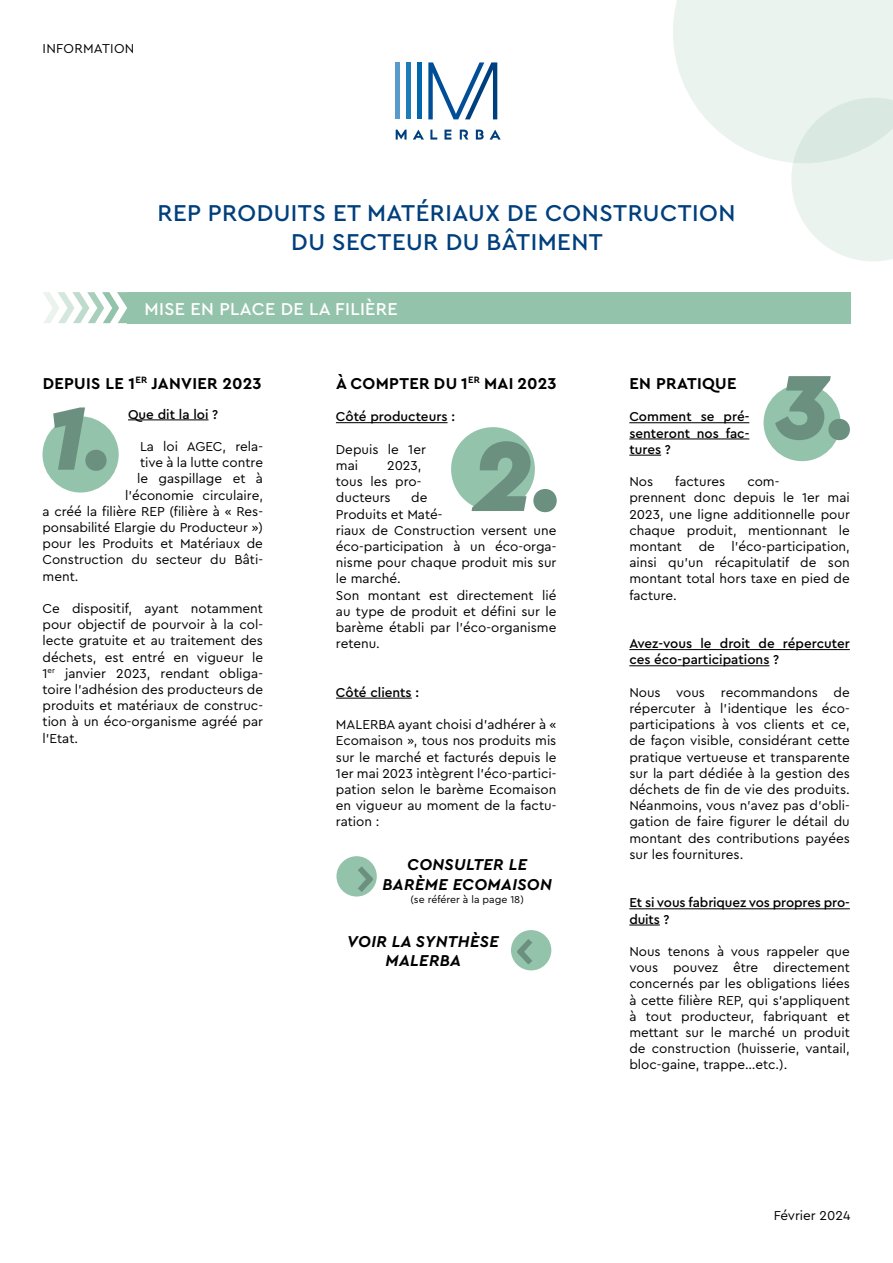
<style>
.page{position:relative;width:893px;height:1263px;background:#fff}
.page>*{position:absolute;margin:0;border:0;box-sizing:border-box;transform-origin:0 0}
.t1{font:500 60px "Cera PRO";color:#6c9080}
.t2{font:500 24px/28.8px "Cera PRO";letter-spacing:.02em;color:#003f7d;text-align:center}
.t3{font:500 18px "Cera PRO";letter-spacing:.02em;color:#fff}
.t4{font:700 16.5px "Cera PRO";letter-spacing:.02em;color:#000}
.t5{font:italic 700 16.5px/19.8px "Cera PRO";letter-spacing:.02em;color:#000;text-align:center}
.t6{font:13.5px/16.2px "Cera PRO";color:#000;text-align:justify}
.t7{font:500 13.5px/16.2px "Cera PRO";color:#000}
.t8{font:13.5px "Cera PRO";letter-spacing:.02em;color:#000}
.t9{font:10.5px "Cera PRO";color:#000}
</style>
<div class="page">
<div style="left:43px;top:416px;width:76px;height:76px;background:#94c3ac;border-radius:50%"></div>
<svg style="left:53px;top:407px;width:54px;height:64px"></svg>
<div style="left:451px;top:427px;width:84px;height:84px;background:#94c3ac;border-radius:50%"></div>
<svg style="left:472px;top:441px;width:85px;height:71px"></svg>
<svg style="left:43px;top:292px;width:84px;height:31px"></svg>
<div style="left:127px;top:292px;width:723px;height:31px;background:#94c3ac"></div>
<hr style="left:128px;top:419px;width:81px;height:1px;background:#000">
<hr style="left:336px;top:422px;width:112px;height:1px;background:#000">
<hr style="left:336px;top:698px;width:76px;height:1px;background:#000">
<hr style="left:629px;top:422px;width:120px;height:1px;background:#000">
<hr style="left:629px;top:438px;width:120px;height:1px;background:#000">
<hr style="left:629px;top:455px;width:32px;height:1px;background:#000">
<hr style="left:629px;top:649px;width:221px;height:1px;background:#000">
<hr style="left:629px;top:665px;width:140px;height:1px;background:#000">
<hr style="left:629px;top:908px;width:221px;height:1px;background:#000">
<hr style="left:629px;top:924px;width:31px;height:1px;background:#000">
<div style="left:336px;top:856px;width:41px;height:40px;background:#94c3ac;border-radius:50%"></div>
<div style="left:511px;top:930px;width:40px;height:40px;background:#94c3ac;border-radius:50%"></div>
<div style="left:764px;top:384px;width:77px;height:77px;background:#94c3ac;border-radius:50%"></div>
<svg style="left:775px;top:376px;width:75px;height:64px"></svg>
<hr style="left:396px;top:62px;width:4px;height:57px;background:#579bcc">
<hr style="left:407px;top:62px;width:4px;height:57px;background:#1d7dba">
<div style="left:417px;top:62px;width:5px;height:57px;background:#0066ad"></div>
<svg style="left:428px;top:62px;width:69px;height:57px"></svg>
<svg style="left:460px;top:130px;width:8px;height:10px"></svg>
<svg style="left:413px;top:130px;width:11px;height:10px"></svg>
<svg style="left:490px;top:130px;width:11px;height:10px"></svg>
<svg style="left:396px;top:130px;width:11px;height:10px"></svg>
<svg style="left:430px;top:130px;width:7px;height:10px"></svg>
<svg style="left:444px;top:130px;width:7px;height:10px"></svg>
<svg style="left:476px;top:130px;width:8px;height:10px"></svg>
<svg style="left:673px;top:0;width:220px;height:261px"></svg>
<p class="t8" style="left:43px;top:43px;width:93px">INFORMATION</p>
<h2 class="t2" style="left:157px;top:199px;width:579px">REP PRODUITS ET MATÉRIAUX DE CONSTRUCTION<br>DU SECTEUR DU BÂTIMENT</h2>
<h3 class="t3" style="left:145px;top:299px;width:255px">MISE EN PLACE DE LA FILIÈRE</h3>
<p class="t4" style="left:43px;top:374px;width:220px">DEPUIS LE 1<sup>ER</sup> JANVIER 2023</p>
<p class="t7" style="left:128px;top:406px;width:92px">Que dit la loi ?</p>
<p class="t6" style="left:140px;top:439px;width:125px">La loi AGEC, rela-</p>
<p class="t6" style="left:140px;top:455px;width:124px">tive à la lutte contre</p>
<p class="t6" style="left:137px;top:471px;width:127px">le gaspillage et à</p>
<p class="t6" style="left:125px;top:487px;width:139px">l’économie circulaire,</p>
<p class="t6" style="left:43px;top:504px;width:222px">a créé la filière REP (filière à « Res-</p>
<p class="t6" style="left:43px;top:520px;width:222px">ponsabilité Elargie du Producteur »)</p>
<p class="t6" style="left:43px;top:536px;width:222px">pour les Produits et Matériaux de</p>
<p class="t6" style="left:43px;top:552px;width:222px">Construction du secteur du Bâti-</p>
<p class="t6" style="left:43px;top:568px;width:37px">ment.</p>
<p class="t6" style="left:43px;top:601px;width:222px">Ce dispositif, ayant notamment pour objectif de pourvoir à la col&shy;lecte gratuite et au traitement des déchets, est entré en vigueur le 1<sup>er</sup> janvier 2023, rendant obliga&shy;toire l’adhésion des producteurs de produits et matériaux de construc&shy;tion à un éco-organisme agréé par l’Etat.</p>
<p class="t4" style="left:336px;top:374px;width:222px">À COMPTER DU 1<sup>ER</sup> MAI 2023</p>
<p class="t7" style="left:336px;top:408px;width:121px">Côté producteurs :</p>
<p class="t6" style="left:336px;top:442px;width:91px">Depuis le 1er mai</p>
<p class="t6" style="left:336px;top:458px;width:87px;text-indent:51px">2023, tous les pro&shy;ducteurs</p>
<p class="t6" style="left:336px;top:490px;width:222px;text-align:left;text-indent:75px">de<br>Produits et Maté-<br>riaux de Construction versent une éco-participation à un éco-orga&shy;nisme pour chaque produit mis sur le marché.<br>Son montant est directement lié au type de produit et défini sur le barème établi par l’éco-organisme retenu.</p>
<p class="t7" style="left:336px;top:684px;width:85px">Côté clients :</p>
<p class="t6" style="left:336px;top:717px;width:222px">MALERBA ayant choisi d’adhérer à « Ecomaison », tous nos produits mis sur le marché et facturés depuis le 1er mai 2023 intègrent l’éco-partici&shy;pation selon le barème Ecomaison en vigueur au moment de la factu&shy;ration :</p>
<p class="t5" style="left:383px;top:854px;width:171px">CONSULTER LE<br>BARÈME ECOMAISON</p>
<p class="t9" style="left:411px;top:894px;width:115px">(se référer à la page 18)</p>
<p class="t5" style="left:347px;top:931px;width:153px">VOIR LA SYNTHÈSE<br>MALERBA</p>
<h1 class="t1" style="left:356px;top:843px;width:21px">›</h1>
<h1 class="t1" style="left:534px;top:988px;width:21px;rotate:-180deg">›</h1>
<p class="t4" style="left:629px;top:374px;width:109px">EN PRATIQUE</p>
<p class="t7" style="left:629px;top:409px;width:122px;text-align:justify">Comment se pré&shy;senteront nos fac&shy;tures ?</p>
<p class="t6" style="left:629px;top:474px;width:25px">Nos</p>
<p class="t6" style="left:675px;top:474px;width:51px">factures</p>
<p class="t6" style="left:629px;top:474px;width:222px;text-align:left;text-indent:118px">com-<br>prennent donc depuis le 1er mai<br>2023, une ligne additionnelle pour chaque produit, mentionnant le montant de l’éco-participation, ainsi qu’un récapitulatif de son montant total hors taxe en pied de facture.</p>
<p class="t7" style="left:629px;top:635px;width:222px">Avez-vous le droit de répercuter ces éco-participations ?</p>
<p class="t6" style="left:629px;top:685px;width:222px">Nous vous recommandons de répercuter à l’identique les éco&shy;participations à vos clients et ce, de façon visible, considérant cette pratique vertueuse et transparente sur la part dédiée à la gestion des déchets de fin de vie des produits.<br>Néanmoins, vous n’avez pas d’obli&shy;gation de faire figurer le détail du montant des contributions payées sur les fournitures.</p>
<p class="t7" style="left:629px;top:895px;width:222px">Et si vous fabriquez vos propres pro&shy;duits ?</p>
<p class="t6" style="left:629px;top:944px;width:222px">Nous tenons à vous rappeler que vous pouvez être directement concernés par les obligations liées à cette filière REP, qui s’appliquent à tout producteur, fabriquant et mettant sur le marché un produit de construction (huisserie, vantail, bloc-gaine, trappe…etc.).</p>
<p class="t6" style="left:774px;top:1208px;width:78px">Février 2024</p>
</div>
